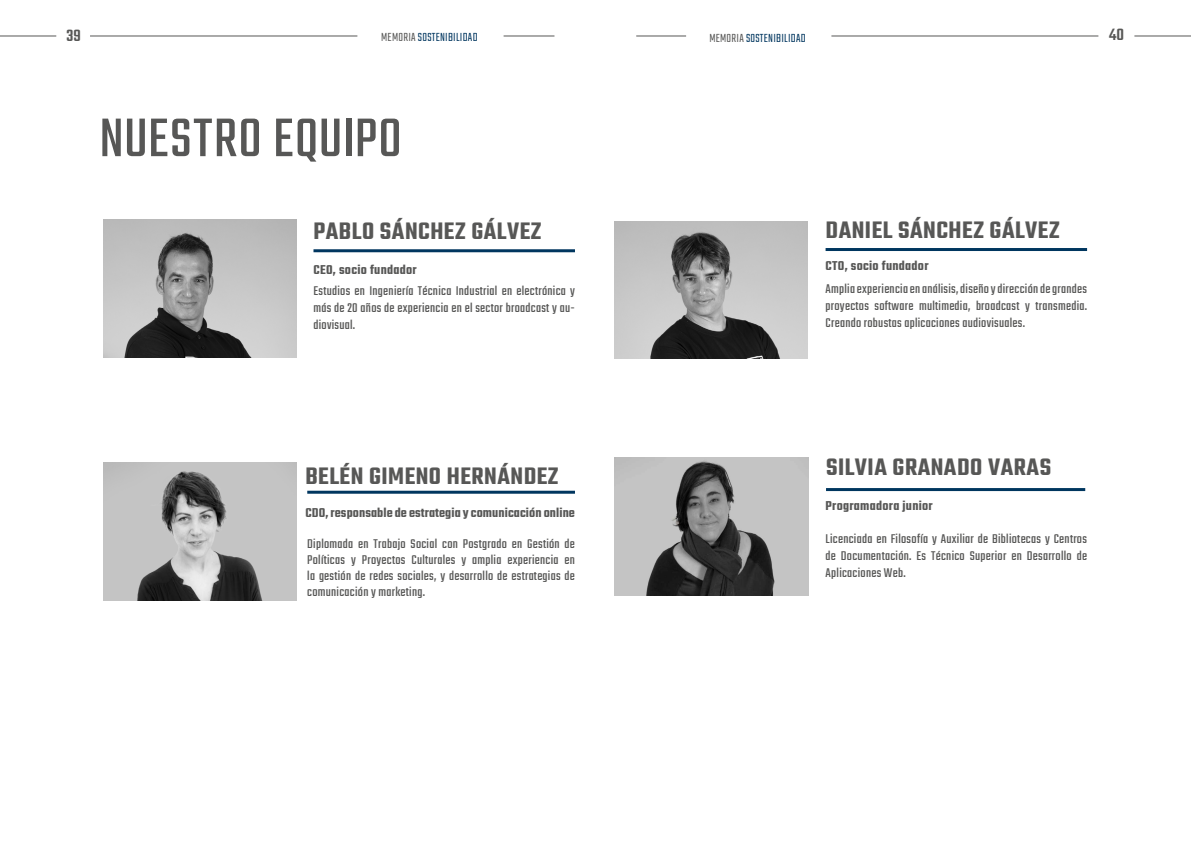
<style>
.page{position:relative;width:1191px;height:842px;background:#fff}
.page>*{position:absolute;margin:0;border:0;box-sizing:border-box;transform-origin:0 0}
.t1{font:60px "Teko";letter-spacing:.015em;color:#575756}
.t2{font:600 26px "Teko";letter-spacing:.02em;color:#575756}
.t3{font:500 18px "Teko";color:#575756}
.t4{font:14px/16.8px "Teko";letter-spacing:.02em;color:#575756;text-align:justify}
.t5{font:600 14px "Teko";letter-spacing:.02em;color:#575756}
.t6{font:300 13px "Teko";letter-spacing:.02em;color:#00365f}
.s1{color:#575756}
</style>
<div class="page">
<hr style="left:90px;top:36px;width:267px;height:1px;background:#575756">
<hr style="left:831px;top:36px;width:267px;height:1px;background:#575756">
<hr style="left:503px;top:36px;width:51px;height:1px;background:#575756">
<hr style="left:636px;top:36px;width:50px;height:1px;background:#575756">
<hr style="left:0;top:36px;width:56px;height:1px;background:#575756">
<hr style="left:1134px;top:36px;width:57px;height:1px;background:#575756">
<img style="left:103px;top:220px;width:193px;height:137px">
<hr style="left:313px;top:249px;width:262px;height:3px;background:#00365f">
<img style="left:103px;top:463px;width:193px;height:137px">
<hr style="left:307px;top:491px;width:268px;height:3px;background:#00365f">
<img style="left:614px;top:457px;width:194px;height:138px">
<img style="left:614px;top:221px;width:193px;height:138px">
<hr style="left:825px;top:248px;width:262px;height:3px;background:#00365f">
<hr style="left:826px;top:488px;width:259px;height:3px;background:#00365f">
<p class="t3" style="left:67px;top:25px;width:16px">39</p>
<p class="t6" style="left:381px;top:30px;width:98px"><span class="s1">MEMORIA</span> SOSTENIBILIDAD</p>
<p class="t6" style="left:709px;top:31px;width:98px"><span class="s1">MEMORIA</span> SOSTENIBILIDAD</p>
<p class="t3" style="left:1109px;top:24px;width:16px">40</p>
<h1 class="t1" style="left:99px;top:104px;width:304px">NUESTRO EQUIPO</h1>
<h2 class="t2" style="left:313px;top:215px;width:229px">PABLO SÁNCHEZ GÁLVEZ</h2>
<p class="t5" style="left:313px;top:261px;width:105px">CEO, socio fundador</p>
<p class="t4" style="left:313px;top:283px;width:263px">Estudios en Ingeniería Técnica Industrial en electrónica y más de 20 años de experiencia en el sector broadcast y au&shy;diovisual.</p>
<h2 class="t2" style="left:305px;top:460px;width:255px">BELÉN GIMENO HERNÁNDEZ</h2>
<p class="t5" style="left:305px;top:504px;width:271px">CDO, responsable de estrategia y comunicación online</p>
<p class="t4" style="left:307px;top:537px;width:269px;line-height:16px">Diplomada en Trabajo Social con Postgrado en Gestión de Políticas y Proyectos Culturales y amplia experiencia en la gestión de redes sociales, y desarrollo de estrategias de comunicación y marketing.</p>
<h2 class="t2" style="left:825px;top:214px;width:236px">DANIEL SÁNCHEZ GÁLVEZ</h2>
<p class="t5" style="left:825px;top:257px;width:104px">CTO, socio fundador</p>
<p class="t4" style="left:825px;top:281px;width:263px">Amplia experiencia en análisis, diseño y dirección de grandes proyectos software multimedia, broadcast y transmedia.<br>Creando robustas aplicaciones audiovisuales.</p>
<h2 class="t2" style="left:826px;top:451px;width:227px">SILVIA GRANADO VARAS</h2>
<p class="t5" style="left:825px;top:497px;width:109px">Programadora junior</p>
<p class="t4" style="left:825px;top:531px;width:263px">Licenciada en Filosofía y Auxiliar de Bibliotecas y Centros de Documentación. Es Técnico Superior en Desarrollo de Aplicaciones Web.</p>
</div>
